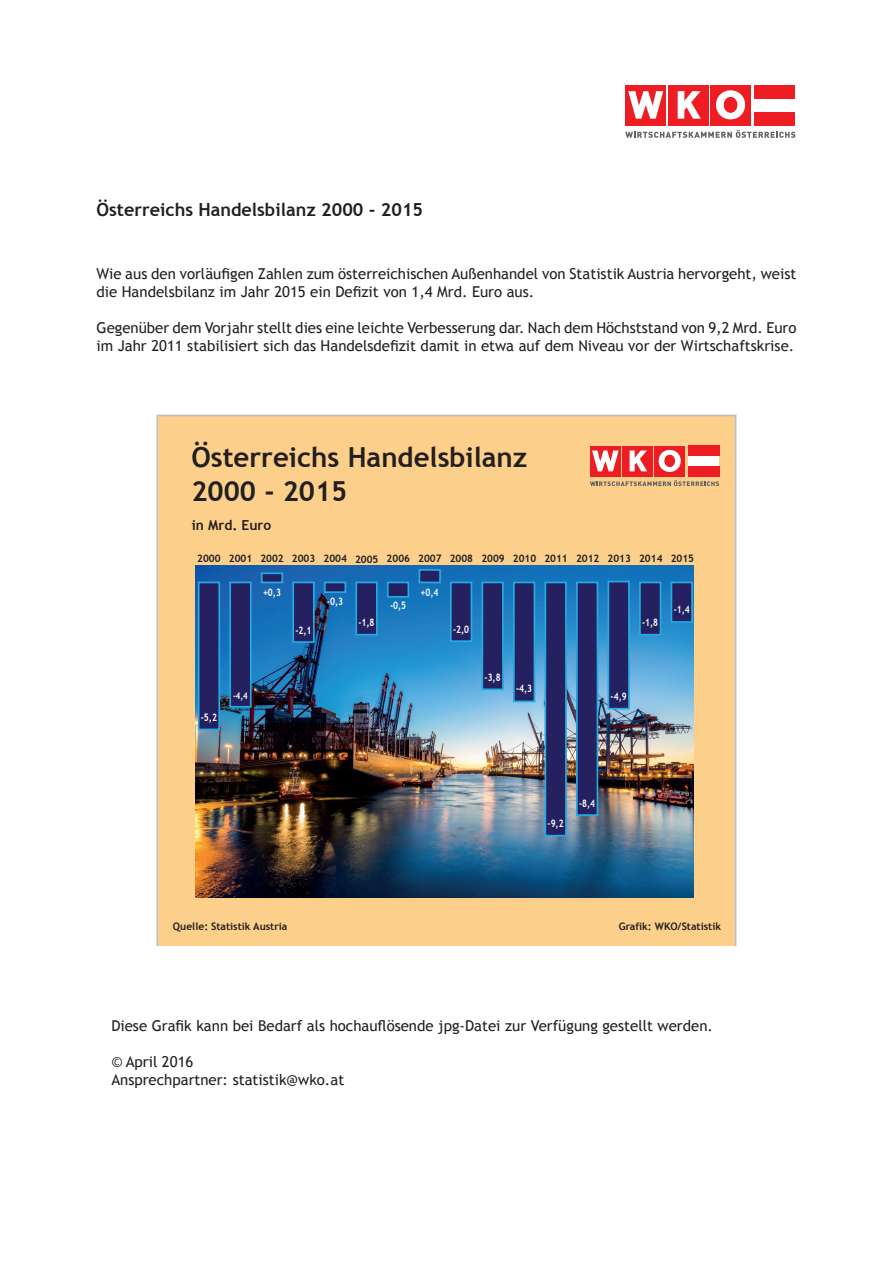
<style>
.page{position:relative;width:893px;height:1263px;background:#fff}
.page>*{position:absolute;margin:0;border:0;box-sizing:border-box;transform-origin:0 0}
.t1{font:700 27.6px/33.2px "Trebuchet MS";color:#231f20}
.t2{font:700 18px "Trebuchet MS";color:#231f20}
.t3{font:15px/18px "Trebuchet MS";color:#231f20}
.t4{font:700 13.8px "Trebuchet MS";color:#231f20}
.t5{font:700 10.35px "Trebuchet MS";color:#231f20;scale:.96 1}
.t6{font:700 10.35px "Trebuchet MS";color:#fff;scale:.82 1}
.t7{font:700 10.35px "Trebuchet MS";color:#231f20}
.t8{font:700 9.45px "Trebuchet MS";color:#fff;scale:.82 1}
</style>
<div class="page">
<div style="left:710px;top:85px;width:41px;height:40px;background:#ee1d23"></div>
<div style="left:668px;top:85px;width:40px;height:40px;background:#ee1d23"></div>
<svg style="left:625px;top:130px;width:170px;height:8px"></svg>
<svg style="left:678px;top:91px;width:23px;height:28px"></svg>
<div style="left:626px;top:85px;width:40px;height:40px;background:#ee1d23"></div>
<svg style="left:628px;top:91px;width:35px;height:28px"></svg>
<div style="left:755px;top:85px;width:40px;height:14px;background:#ee1d23"></div>
<div style="left:755px;top:112px;width:40px;height:13px;background:#ee1d23"></div>
<svg style="left:716px;top:90px;width:29px;height:29px"></svg>
<div style="left:724px;top:97px;width:13px;height:15px;background:#ee1d23;border-radius:50%"></div>
<div style="left:724px;top:97px;width:13px;height:16px;border:1px solid #ee1d23;border-radius:50%"></div>
<div style="left:156px;top:415px;width:580px;height:530px;background:#fccf8b"></div>
<img style="left:195px;top:565px;width:499px;height:333px">
<div style="left:574px;top:430px;width:146px;height:69px;background:#fccf8b"></div>
<div style="left:688px;top:456px;width:31px;height:10px;background:#fff"></div>
<div style="left:654px;top:446px;width:31px;height:30px;background:#ee1d23"></div>
<div style="left:622px;top:446px;width:31px;height:31px;background:#ee1d23"></div>
<svg style="left:590px;top:480px;width:129px;height:6px"></svg>
<svg style="left:630px;top:450px;width:17px;height:21px"></svg>
<div style="left:590px;top:446px;width:31px;height:30px;background:#ee1d23"></div>
<svg style="left:592px;top:450px;width:27px;height:21px"></svg>
<div style="left:688px;top:446px;width:31px;height:10px;background:#ee1d23"></div>
<div style="left:688px;top:466px;width:31px;height:10px;background:#ee1d23"></div>
<svg style="left:659px;top:450px;width:22px;height:22px"></svg>
<div style="left:665px;top:455px;width:9px;height:11px;background:#ee1d23;border-radius:50%"></div>
<div style="left:665px;top:455px;width:10px;height:12px;border:1px solid #ee1d23;border-radius:50%"></div>
<div style="left:199px;top:582px;width:20px;height:147px;background:#252161"></div>
<div style="left:198px;top:582px;width:22px;height:148px;border:2px solid #24aae1"></div>
<div style="left:230px;top:582px;width:21px;height:125px;background:#252161"></div>
<div style="left:229px;top:582px;width:23px;height:126px;border:2px solid #24aae1"></div>
<div style="left:293px;top:582px;width:21px;height:60px;background:#252161"></div>
<div style="left:292px;top:582px;width:23px;height:61px;border:2px solid #24aae1"></div>
<div style="left:356px;top:582px;width:21px;height:53px;background:#252161"></div>
<div style="left:355px;top:582px;width:23px;height:53px;border:2px solid #24aae1"></div>
<div style="left:451px;top:582px;width:20px;height:59px;background:#252161"></div>
<div style="left:450px;top:582px;width:22px;height:60px;border:2px solid #24aae1"></div>
<div style="left:262px;top:573px;width:20px;height:9px;background:#252161"></div>
<div style="left:261px;top:572px;width:22px;height:11px;border:2px solid #24aae1"></div>
<div style="left:325px;top:582px;width:20px;height:10px;background:#252161"></div>
<div style="left:324px;top:582px;width:22px;height:11px;border:2px solid #24aae1"></div>
<div style="left:388px;top:582px;width:20px;height:15px;background:#252161"></div>
<div style="left:387px;top:582px;width:22px;height:16px;border:2px solid #24aae1"></div>
<div style="left:419px;top:570px;width:21px;height:12px;background:#252161"></div>
<div style="left:418px;top:569px;width:23px;height:14px;border:2px solid #24aae1"></div>
<div style="left:482px;top:582px;width:21px;height:107px;background:#252161"></div>
<div style="left:481px;top:582px;width:23px;height:108px;border:2px solid #24aae1"></div>
<div style="left:514px;top:582px;width:20px;height:119px;background:#252161"></div>
<div style="left:513px;top:582px;width:22px;height:120px;border:2px solid #24aae1"></div>
<div style="left:545px;top:582px;width:21px;height:254px;background:#252161"></div>
<div style="left:544px;top:582px;width:23px;height:254px;border:2px solid #24aae1"></div>
<div style="left:577px;top:582px;width:20px;height:233px;background:#252161"></div>
<div style="left:576px;top:582px;width:22px;height:234px;border:2px solid #24aae1"></div>
<div style="left:608px;top:582px;width:21px;height:127px;background:#252161"></div>
<div style="left:607px;top:581px;width:23px;height:128px;border:2px solid #24aae1"></div>
<div style="left:640px;top:582px;width:20px;height:53px;background:#252161"></div>
<div style="left:639px;top:582px;width:22px;height:53px;border:2px solid #24aae1"></div>
<div style="left:671px;top:582px;width:21px;height:40px;background:#252161"></div>
<div style="left:671px;top:582px;width:22px;height:41px;border:2px solid #24aae1"></div>
<p class="t2" style="left:97px;top:199px;width:328px">Österreichs Handelsbilanz 2000 - 2015</p>
<p class="t3" style="left:97px;top:265px;width:701px">Wie aus den vorläufigen Zahlen zum österreichischen Außenhandel von Statistik Austria hervorgeht, weist die Handelsbilanz im Jahr 2015 ein Defizit von 1,4 Mrd. Euro aus.</p>
<p class="t3" style="left:97px;top:319px;width:701px">Gegenüber dem Vorjahr stellt dies eine leichte Verbesserung dar. Nach dem Höchststand von 9,2 Mrd. Euro im Jahr 2011 stabilisiert sich das Handelsdefizit damit in etwa auf dem Niveau vor der Wirtschaftskrise.</p>
<h1 class="t1" style="left:191px;top:441px;width:338px">Österreichs Handelsbilanz<br>2000 - 2015</h1>
<p class="t4" style="left:192px;top:517px;width:81px">in Mrd. Euro</p>
<p class="t5" style="left:197px;top:552px;width:387px">2000 2001 2002 2003 2004 2005 2006 2007 2008 2009 2010 2011</p>
<p class="t6" style="left:263px;top:586px;width:23px">+0,3</p>
<p class="t6" style="left:295px;top:624px;width:21px">-2,1</p>
<p class="t6" style="left:327px;top:595px;width:21px">-0,3</p>
<p class="t6" style="left:390px;top:599px;width:21px">-0,5</p>
<p class="t6" style="left:358px;top:616px;width:21px">-1,8</p>
<p class="t6" style="left:421px;top:585px;width:23px">+0,4</p>
<p class="t6" style="left:453px;top:623px;width:21px">-2,0</p>
<p class="t5" style="left:576px;top:552px;width:26px">2012</p>
<p class="t5" style="left:608px;top:552px;width:26px">2013</p>
<p class="t5" style="left:639px;top:552px;width:26px">2014</p>
<p class="t5" style="left:671px;top:552px;width:26px">2015</p>
<p class="t6" style="left:642px;top:616px;width:21px">-1,8</p>
<p class="t6" style="left:674px;top:602px;width:21px">-1,4</p>
<p class="t6" style="left:201px;top:711px;width:21px">-5,2</p>
<p class="t8" style="left:233px;top:690px;width:19px">-4,4</p>
<p class="t6" style="left:485px;top:670px;width:21px">-3,8</p>
<p class="t6" style="left:516px;top:682px;width:21px">-4,3</p>
<p class="t6" style="left:611px;top:689px;width:21px">-4,9</p>
<p class="t6" style="left:548px;top:817px;width:21px">-9,2</p>
<p class="t6" style="left:579px;top:797px;width:21px">-8,4</p>
<p class="t7" style="left:173px;top:919px;width:116px">Quelle: Statistik Austria</p>
<p class="t7" style="left:619px;top:919px;width:104px">Grafik: WKO/Statistik</p>
<p class="t3" style="left:111px;top:1017px;width:603px">Diese Grafik kann bei Bedarf als hochauflösende jpg-Datei zur Verfügung gestellt werden.</p>
<p class="t3" style="left:111px;top:1053px;width:234px">© April 2016<br>Ansprechpartner: statistik@wko.at</p>
</div>
